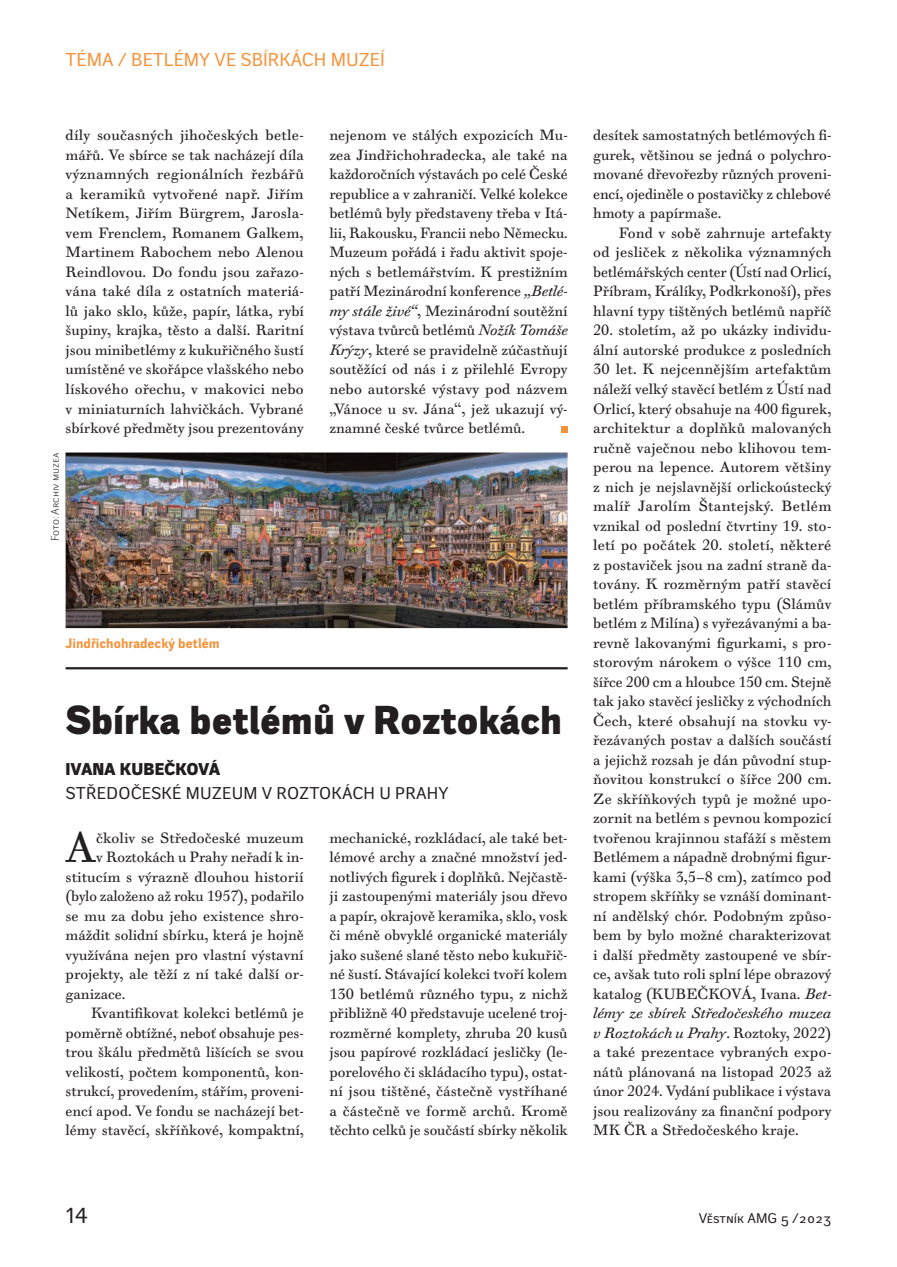
<style>
.page{position:relative;width:897px;height:1267px;background:#fff}
.page>*{position:absolute;margin:0;border:0;box-sizing:border-box;transform-origin:0 0}
.t1{font:40.8px "Walbaum 10 Pro";color:#231f20}
.t2{font:900 39px "Walbaum Grotesk";color:#231f20}
.t3{font:21px "Walbaum Grotesk Text";color:#231f20}
.t4{font:18px "Walbaum Grotesk Text";color:#f69239}
.t5{font:16.5px "Walbaum Grotesk Text";letter-spacing:.01em;color:#231f20}
.t6{font:900 16.5px "Walbaum Grotesk";letter-spacing:.01em;color:#231f20}
.t7{font:14.25px/19.5px "Walbaum 10 Pro";color:#231f20;text-align:justify}
.t8{font:700 13.5px "Walbaum Grotesk Text";color:#f69239}
.t9{font:13.5px "Walbaum Grotesk Text";color:#231f20}
.t10{font:10.5px "Walbaum Grotesk";color:#231f20}
.s1{font-style:italic}
</style>
<div class="page">
<svg style="left:561px;top:427px;width:6px;height:6px"></svg>
<hr style="left:66px;top:667px;width:501px;height:2px;background:#231f20">
<img style="left:66px;top:452px;width:501px;height:176px">
<p class="t4" style="left:66px;top:49px;width:320px">TÉMA / BETLÉMY VE SBÍRKÁCH M UZEÍ</p>
<p class="t7" style="left:66px;top:126px;width:240px">díly současných jihočeských betle&shy;mářů. Ve sbírce se tak nacházejí díla významných regionálních řezbářů a keramiků vytvořené např. Jiřím Netíkem, Jiřím Bürgrem, Jarosla&shy;vem Frenclem, Romanem Galkem, Martinem Rabochem nebo Alenou Reindlovou. Do fondu jsou zařazo&shy;vána také díla z ostatních materiá&shy;lů jako sklo, kůže, papír, látka, rybí šupiny, krajka, těsto a další. Raritní jsou minibetlémy z kukuřičného šustí umístěné ve skořápce vlašského nebo lískového ořechu, v makovici nebo v miniaturních lahvičkách. Vybrané sbírkové předměty jsou prezentovány</p>
<p class="t7" style="left:329px;top:126px;width:240px">nejenom ve stálých expozicích Mu&shy;zea Jindřichohradecka, ale také na každoročních výstavách po celé České republice a v zahraničí. Velké kolekce betlémů byly představeny třeba v Itá&shy;lii, Rakousku, Francii nebo Německu.<br>Muzeum pořádá i řadu aktivit spoje&shy;ných s betlemářstvím. K prestižním patří Mezinárodní konference <span class="s1">„Betlé&shy;my stále živé“</span>, Mezinárodní soutěžní výstava tvůrců betlémů <span class="s1">Nožík Tomáše Krýzy</span>, které se pravidelně zúčastňují soutěžící od nás i z přilehlé Evropy nebo autorské výstavy pod názvem „Vánoce u sv. Jána“, jež ukazují vý&shy;znamné české tvůrce betlémů.</p>
<p class="t10" style="left:49px;top:541px;width:90px;rotate:-90deg">Foto: Archiv muzea</p>
<p class="t8" style="left:66px;top:635px;width:156px">Jindřichohradecký betlém</p>
<h2 class="t2" style="left:66px;top:697px;width:498px">Sbírka betlémů v Roztokách</h2>
<p class="t6" style="left:66px;top:759px;width:156px">Ivana Kubečková</p>
<p class="t5" style="left:66px;top:784px;width:384px">STŘEDOČESKÉ M UZEUM V ROZTOKÁCH U PRAHY</p>
<h1 class="t1" style="left:66px;top:820px;width:32px">A</h1>
<p class="t7" style="left:96px;top:828px;width:209px">čkoliv se Středočeské muzeum</p>
<p class="t7" style="left:329px;top:828px;width:240px">mechanické, rozkládací, ale také bet&shy;lémové archy a značné množství jed&shy;notlivých figurek i doplňků. Nejčastě&shy;ji zastoupenými materiály jsou dřevo a papír, okrajově keramika, sklo, vosk či méně obvyklé organické materiály jako sušené slané těsto nebo kukuřič&shy;né šustí. Stávající kolekci tvoří kolem 130 betlémů různého typu, z nichž přibližně 40 představuje ucelené troj&shy;rozměrné komplety, zhruba 20 kusů jsou papírové rozkládací jesličky (le&shy;porelového či skládacího typu), ostat&shy;ní jsou tištěné, částečně vystříhané a částečně ve formě archů. Kromě těchto celků je součástí sbírky několik</p>
<p class="t7" style="left:96px;top:847px;width:209px">v Roztokách u Prahy neřadí k in-</p>
<p class="t7" style="left:66px;top:867px;width:239px">stitucím s výrazně dlouhou historií</p>
<p class="t7" style="left:66px;top:886px;width:240px">(bylo založeno až roku 1957), podařilo</p>
<p class="t7" style="left:66px;top:906px;width:240px">se mu za dobu jeho existence shro-</p>
<p class="t7" style="left:66px;top:925px;width:240px">máždit solidní sbírku, která je hojně</p>
<p class="t7" style="left:66px;top:945px;width:239px">využívána nejen pro vlastní výstavní</p>
<p class="t7" style="left:66px;top:964px;width:240px">projekty, ale těží z ní také další or-</p>
<p class="t7" style="left:66px;top:984px;width:61px">ganizace.</p>
<p class="t7" style="left:91px;top:1003px;width:214px">Kvantifikovat kolekci betlémů je</p>
<p class="t7" style="left:66px;top:1023px;width:239px">poměrně obtížné, neboť obsahuje pes-</p>
<p class="t7" style="left:66px;top:1042px;width:240px">trou škálu předmětů lišících se svou</p>
<p class="t7" style="left:66px;top:1062px;width:240px">velikostí, počtem komponentů, kon-</p>
<p class="t7" style="left:66px;top:1081px;width:240px">strukcí, provedením, stářím, proveni-</p>
<p class="t7" style="left:66px;top:1101px;width:240px">encí apod. Ve fondu se nacházejí bet-</p>
<p class="t7" style="left:66px;top:1120px;width:240px">lémy stavěcí, skříňkové, kompaktní,</p>
<p class="t7" style="left:593px;top:126px;width:240px">desítek samostatných betlémových fi&shy;gurek, většinou se jedná o polychro&shy;mované dřevořezby různých proveni&shy;encí, ojediněle o postavičky z chlebové hmoty a papírmaše.</p>
<p class="t7" style="left:593px;top:223px;width:240px;text-indent:26px">Fond v sobě zahrnuje artefakty od jesliček z několika významných betlémářských center (Ústí nad Orlicí, Příbram, Králíky, Podkrkonoší), přes hlavní typy tištěných betlémů napříč</p>
<p class="t7" style="left:593px;top:321px;width:240px">20. stoletím, až po ukázky individu&shy;ální autorské produkce z posledních 30 let. K nejcennějším artefaktům náleží velký stavěcí betlém z Ústí nad Orlicí, který obsahuje na 400 figurek, architektur a doplňků malovaných ručně vaječnou nebo klihovou tem&shy;perou na lepence. Autorem většiny z nich je nejslavnější orlickoústecký malíř Jarolím Štantejský. Betlém vznikal od poslední čtvrtiny 19. sto&shy;letí po počátek 20. století, některé z postaviček jsou na zadní straně da&shy;továny. K rozměrným patří stavěcí betlém příbramského typu (Slámův betlém z Milína) s vyřezávanými a ba&shy;revně lakovanými figurkami, s pro&shy;storovým nárokem o výšce 110 cm, šířce 200 cm a hloubce 150 cm. Stejně tak jako stavěcí jesličky z východních Čech, které obsahují na stovku vy&shy;řezávaných postav a dalších součástí a jejichž rozsah je dán původní stup&shy;ňovitou konstrukcí o šířce 200 cm.<br>Ze skříňkových typů je možné upo&shy;zornit na betlém s pevnou kompozicí tvořenou krajinnou stafáží s městem Betlémem a nápadně drobnými figur&shy;kami (výška 3,5–8 cm), zatímco pod stropem skříňky se vznáší dominant&shy;ní andělský chór. Podobným způso&shy;bem by bylo možné charakterizovat i další předměty zastoupené ve sbír&shy;ce, avšak tuto roli splní lépe obrazový katalog (KUBEČKOVÁ, Ivana. <span class="s1">Bet&shy;lémy ze sbírek Středočeského muzea v Roztokách u Prahy</span>. Roztoky, 2022) a také prezentace vybraných expo&shy;nátů plánovaná na listopad 2023 až únor 2024. Vydání publikace i výstava jsou realizovány za finanční podpory MK ČR a Středočeského kraje.</p>
<h3 class="t3" style="left:66px;top:1203px;width:24px">14</h3>
<p class="t9" style="left:698px;top:1210px;width:134px">VĚSTNÍK AMG 5 /2023</p>
</div>
